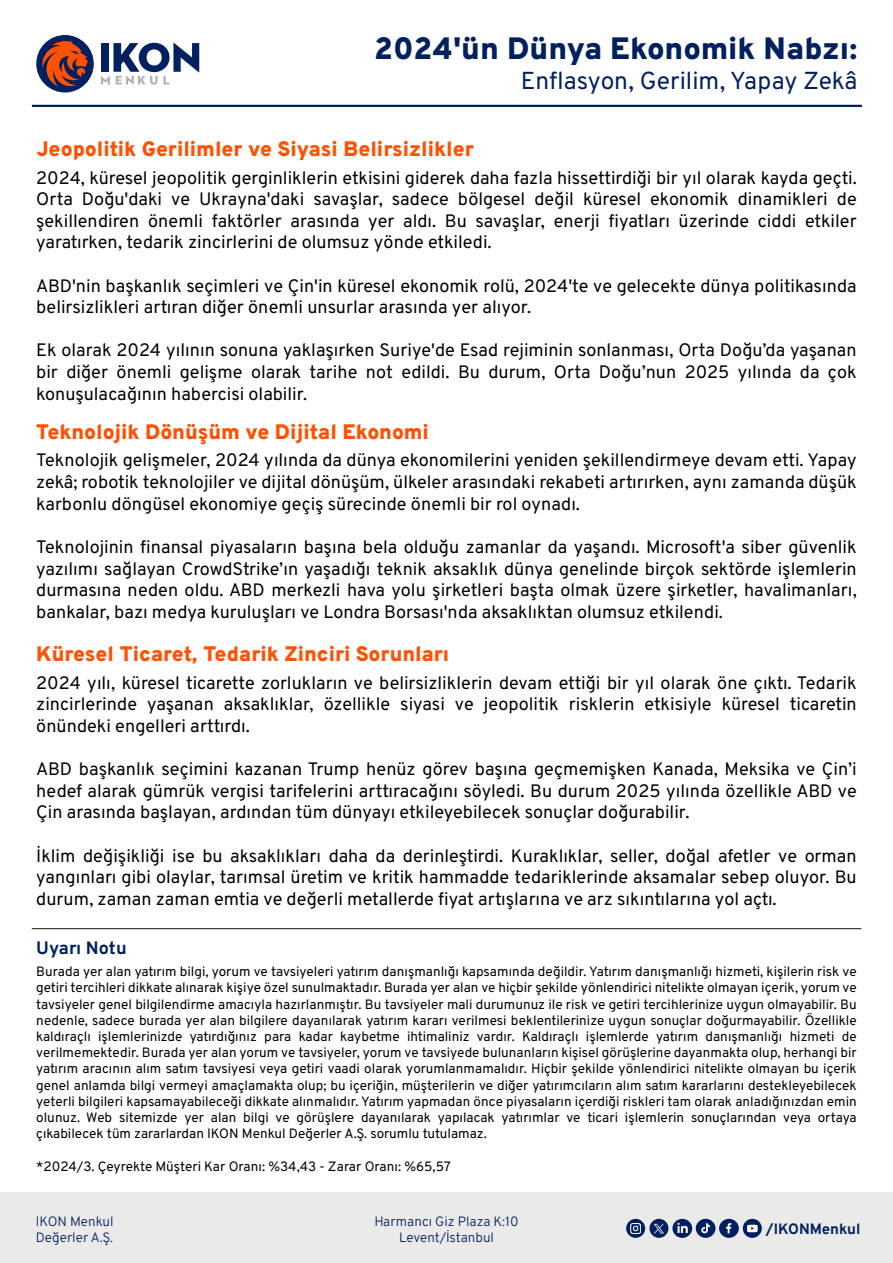
<style>
.page{position:relative;width:893px;height:1263px;background:#fff}
.page>*{position:absolute;margin:0;border:0;box-sizing:border-box;transform-origin:0 0}
.t1{font:900 30.9px "Overpass";color:#00205f}
.t2{font:24.6px "Overpass";color:#00205f}
.t3{font:900 21px "Overpass";color:#ff5100}
.t4{font:18px/21.6px "Overpass";color:#000;text-align:justify}
.t5{font:700 18px "Overpass";color:#00205f}
.t6{font:700 15px "Overpass";color:#00205f}
.t7{font:13.5px/16.2px "Overpass";color:#000;text-align:justify}
.t8{font:300 13.5px/16.5px "Overpass";color:#001f60;text-align:center}
</style>
<div class="page">
<hr style="left:32px;top:928px;width:829px;height:1px;background:#231f20">
<hr style="left:32px;top:105px;width:829px;height:1px;background:#00205f">
<div style="left:36px;top:35px;width:58px;height:57px;background:#00205f;border-radius:50%"></div>
<svg style="left:42px;top:41px;width:47px;height:45px"></svg>
<svg style="left:101px;top:43px;width:98px;height:42px"></svg>
<div style="left:0;top:1192px;width:893px;height:71px;background:#eaeae9"></div>
<div style="left:696px;top:1219px;width:19px;height:19px;background:#001f60;border-radius:50%"></div>
<svg style="left:701px;top:1223px;width:9px;height:10px"></svg>
<svg style="left:743px;top:1219px;width:19px;height:19px"></svg>
<svg style="left:747px;top:1225px;width:11px;height:7px"></svg>
<svg style="left:672px;top:1219px;width:20px;height:19px"></svg>
<svg style="left:678px;top:1223px;width:10px;height:10px"></svg>
<div style="left:719px;top:1219px;width:20px;height:19px;background:#001f60;border-radius:50%"></div>
<svg style="left:726px;top:1223px;width:5px;height:10px"></svg>
<div style="left:626px;top:1219px;width:19px;height:19px;background:#001f60;border-radius:50%"></div>
<svg style="left:630px;top:1223px;width:11px;height:11px"></svg>
<svg style="left:649px;top:1219px;width:19px;height:19px"></svg>
<svg style="left:654px;top:1224px;width:10px;height:9px"></svg>
<h1 class="t1" style="left:374px;top:24px;width:485px">2024'ün Dünya Ekonomik Nabzı:</h1>
<h2 class="t2" style="left:521px;top:61px;width:338px">Enflasyon, Gerilim, Yapay Zekâ</h2>
<p class="t3" style="left:37px;top:132px;width:439px">Jeopolitik Gerilimler ve Siyasi Belirsizlikler</p>
<p class="t4" style="left:36px;top:166px;width:822px">2024, küresel jeopolitik gerginliklerin etkisini giderek daha fazla hissettirdiği bir yıl olarak kayda geçti.<br>Orta Doğu'daki ve Ukrayna'daki savaşlar, sadece bölgesel değil küresel ekonomik dinamikleri de şekillendiren önemli faktörler arasında yer aldı. Bu savaşlar, enerji fiyatları üzerinde ciddi etkiler yaratırken, tedarik zincirlerini de olumsuz yönde etkiledi.</p>
<p class="t4" style="left:36px;top:274px;width:822px">ABD'nin başkanlık seçimleri ve Çin'in küresel ekonomik rolü, 2024'te ve gelecekte dünya politikasında belirsizlikleri artıran diğer önemli unsurlar arasında yer alıyor.</p>
<p class="t4" style="left:36px;top:339px;width:822px">Ek olarak 2024 yılının sonuna yaklaşırken Suriye'de Esad rejiminin sonlanması, Orta Doğu’da yaşanan bir diğer önemli gelişme olarak tarihe not edildi. Bu durum, Orta Doğu’nun 2025 yılında da çok konuşulacağının habercisi olabilir.</p>
<p class="t3" style="left:36px;top:415px;width:394px">Teknolojik Dönüşüm ve Dijital Ekonomi</p>
<p class="t4" style="left:36px;top:449px;width:822px">Teknolojik gelişmeler, 2024 yılında da dünya ekonomilerini yeniden şekillendirmeye devam etti. Yapay zekâ; robotik teknolojiler ve dijital dönüşüm, ülkeler arasındaki rekabeti artırırken, aynı zamanda düşük karbonlu döngüsel ekonomiye geçiş sürecinde önemli bir rol oynadı.</p>
<p class="t4" style="left:36px;top:535px;width:822px">Teknolojinin finansal piyasaların başına bela olduğu zamanlar da yaşandı. Microsoft'a siber güvenlik yazılımı sağlayan CrowdStrike’ın yaşadığı teknik aksaklık dünya genelinde birçok sektörde işlemlerin durmasına neden oldu. ABD merkezli hava yolu şirketleri başta olmak üzere şirketler, havalimanları, bankalar, bazı medya kuruluşları ve Londra Borsası'nda aksaklıktan olumsuz etkilendi.</p>
<p class="t3" style="left:36px;top:637px;width:414px">Küresel Ticaret, Tedarik Zinciri Sorunları</p>
<p class="t4" style="left:36px;top:671px;width:822px">2024 yılı, küresel ticarette zorlukların ve belirsizliklerin devam ettiği bir yıl olarak öne çıktı. Tedarik zincirlerinde yaşanan aksaklıklar, özellikle siyasi ve jeopolitik risklerin etkisiyle küresel ticaretin önündeki engelleri arttırdı.</p>
<p class="t4" style="left:36px;top:757px;width:822px">ABD başkanlık seçimini kazanan Trump henüz görev başına geçmemişken Kanada, Meksika ve Çin’i hedef alarak gümrük vergisi tarifelerini arttıracağını söyledi. Bu durum 2025 yılında özellikle ABD ve Çin arasında başlayan, ardından tüm dünyayı etkileyebilecek sonuçlar doğurabilir.</p>
<p class="t4" style="left:36px;top:844px;width:822px">İklim değişikliği ise bu aksaklıkları daha da derinleştirdi. Kuraklıklar, seller, doğal afetler ve orman yangınları gibi olaylar, tarımsal üretim ve kritik hammadde tedariklerinde aksamalar sebep oluyor. Bu durum, zaman zaman emtia ve değerli metallerde fiyat artışlarına ve arz sıkıntılarına yol açtı.</p>
<p class="t5" style="left:36px;top:933px;width:92px">Uyarı Notu</p>
<p class="t7" style="left:36px;top:963px;width:822px">Burada yer alan yatırım bilgi, yorum ve tavsiyeleri yatırım danışmanlığı kapsamında değildir. Yatırım danışmanlığı hizmeti, kişilerin risk ve getiri tercihleri dikkate alınarak kişiye özel sunulmaktadır. Burada yer alan ve hiçbir şekilde yönlendirici nitelikte olmayan içerik, yorum ve tavsiyeler genel bilgilendirme amacıyla hazırlanmıştır. Bu tavsiyeler mali durumunuz ile risk ve getiri tercihlerinize uygun olmayabilir. Bu nedenle, sadece burada yer alan bilgilere dayanılarak yatırım kararı verilmesi beklentilerinize uygun sonuçlar doğurmayabilir. Özellikle kaldıraçlı işlemlerinizde yatırdığınız para kadar kaybetme ihtimaliniz vardır. Kaldıraçlı işlemlerde yatırım danışmanlığı hizmeti de verilmemektedir. Burada yer alan yorum ve tavsiyeler, yorum ve tavsiyede bulunanların kişisel görüşlerine dayanmakta olup, herhangi bir yatırım aracının alım satım tavsiyesi veya getiri vaadi olarak yorumlanmamalıdır. Hiçbir şekilde yönlendirici nitelikte olmayan bu içerik genel anlamda bilgi vermeyi amaçlamakta olup; bu içeriğin, müşterilerin ve diğer yatırımcıların alım satım kararlarını destekleyebilecek yeterli bilgileri kapsamayabileceği dikkate alınmalıdır. Yatırım yapmadan önce piyasaların içerdiği riskleri tam olarak anladığınızdan emin olunuz. Web sitemizde yer alan bilgi ve görüşlere dayanılarak yapılacak yatırımlar ve ticari işlemlerin sonuçlarından veya ortaya çıkabilecek tüm zararlardan IKON Menkul Değerler A.Ş. sorumlu tutulamaz.</p>
<p class="t7" style="left:36px;top:1157px;width:416px">*2024/3. Çeyrekte Müşteri Kar Oranı: %34,43 - Zarar Oranı: %65,57</p>
<p class="t8" style="left:374px;top:1212px;width:146px">Harmancı Giz Plaza K:10<br>Levent/İstanbul</p>
<p class="t8" style="left:36px;top:1212px;width:79px;text-align:left">IKON Menkul<br>Değerler A.Ş.</p>
<p class="t6" style="left:766px;top:1217px;width:96px">/IKONMenkul</p>
</div>
